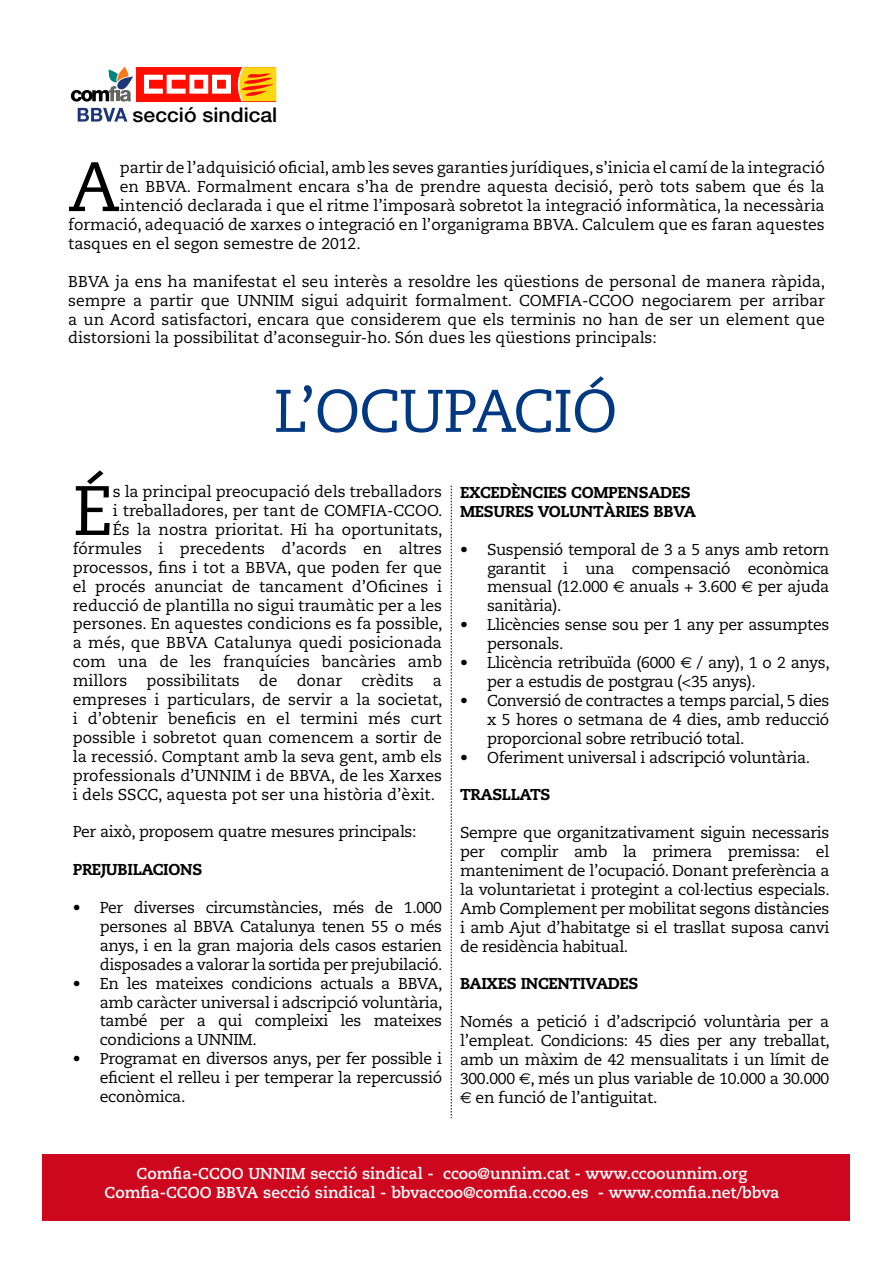
<style>
.page{position:relative;width:893px;height:1263px;background:#fff}
.page>*{position:absolute;margin:0;border:0;box-sizing:border-box;transform-origin:0 0}
.t1{font:69.75px "Caecilia";color:#000}
.t2{font:60px "Caecilia";letter-spacing:-.02em;color:#003882}
.t3{font:500 20.25px "Helvetica Neue";color:#000;scale:1.04 1}
.t4{font:15.75px/18.9px "Caecilia";color:#000;text-align:justify}
.t5{font:15.75px/18.9px "Caecilia";letter-spacing:-.02em;color:#000}
.t6{font:700 15.75px/18.9px "Caecilia";color:#fff;text-align:center}
.t7{font:800 15.75px/18.9px "Caecilia";letter-spacing:-.02em;color:#000}
.s1{font-family:"Euro Sans"}
</style>
<div class="page">
<svg style="left:78px;top:108px;width:49px;height:14px"></svg>
<svg style="left:71px;top:67px;width:62px;height:35px"></svg>
<div style="left:136px;top:67px;width:140px;height:34px;background:#ff0d00"></div>
<svg style="left:238px;top:67px;width:38px;height:34px"></svg>
<svg style="left:144px;top:75px;width:87px;height:19px"></svg>
<div style="left:43px;top:1154px;width:807px;height:66px;background:#cd071e"></div>
<svg style="left:451px;top:486px;width:1px;height:632px"></svg>
<p class="t3" style="left:133px;top:102px;width:141px">secció sindical</p>
<h1 class="t1" style="left:68px;top:146px;width:53px">A</h1>
<p class="t4" style="left:120px;top:159px;width:706px">partir de l’adquisició oficial, amb les seves garanties jurídiques, s’inicia el camí de la integració</p>
<p class="t4" style="left:120px;top:178px;width:706px">en BBVA. Formalment encara s’ha de prendre aquesta decisió, però tots sabem que és la</p>
<p class="t4" style="left:120px;top:196px;width:706px">intenció declarada i que el ritme l’imposarà sobretot la integració informàtica, la necessària</p>
<p class="t4" style="left:68px;top:215px;width:758px">formació, adequació de xarxes o integració en l’organigrama BBVA. Calculem que es faran aquestes</p>
<p class="t4" style="left:68px;top:234px;width:294px">tasques en el segon semestre de 2012.</p>
<p class="t4" style="left:68px;top:272px;width:759px">BBVA ja ens ha manifestat el seu interès a resoldre les qüestions de personal de manera ràpida, sempre a partir que UNNIM sigui adquirit formalment. COMFIA-CCOO negociarem per arribar a un Acord satisfactori, encara que considerem que els terminis no han de ser un element que distorsioni la possibilitat d’aconseguir-ho. Són dues les qüestions principals:</p>
<h2 class="t2" style="left:274px;top:376px;width:345px">L’OCUPACIÓ</h2>
<h1 class="t1" style="left:73px;top:470px;width:42px">É</h1>
<p class="t7" style="left:460px;top:483px;width:238px">EXCEDÈNCIES COMPENSADES<br>MESURES VOLUNTÀRIES BBVA</p>
<p class="t4" style="left:487px;top:540px;width:344px;text-indent:-27px">• Suspensió temporal de 3 a 5 anys amb retorn garantit i una compensació econòmica mensual (12.000 <span class="s1">€</span> anuals + 3.600 <span class="s1">€</span> per ajuda sanitària).</p>
<p class="t5" style="left:487px;top:616px;width:344px;text-indent:-27px">• Llicències sense sou per 1 any per assumptes personals.</p>
<p class="t5" style="left:487px;top:653px;width:344px;text-indent:-27px">• Llicència retribuïda (6000 <span class="s1">€</span> / any), 1 o 2 anys, per a estudis de postgrau (&lt;35 anys).</p>
<p class="t4" style="left:487px;top:691px;width:344px;text-indent:-27px">• Conversió de contractes a temps parcial, 5 dies x 5 hores o setmana de 4 dies, amb reducció proporcional sobre retribució total.</p>
<p class="t5" style="left:460px;top:748px;width:352px">• Oferiment universal i adscripció voluntària.</p>
<p class="t7" style="left:460px;top:785px;width:92px">TRASLLATS</p>
<p class="t4" style="left:460px;top:823px;width:371px">Sempre que organitzativament siguin necessaris per complir amb la primera premissa: el manteniment de l’ocupació. Donant preferència a la voluntarietat i protegint a col·lectius especials.<br>Amb Complement per mobilitat segons distàncies i amb Ajut d’habitatge si el trasllat suposa canvi de residència habitual.</p>
<p class="t7" style="left:460px;top:974px;width:180px">BAIXES INCENTIVADES</p>
<p class="t4" style="left:460px;top:1012px;width:371px">Només a petició i d’adscripció voluntària per a l’empleat. Condicions: 45 dies per any treballat, amb un màxim de 42 mensualitats i un límit de 300.000 <span class="s1">€</span>, més un plus variable de 10.000 a 30.000 <span class="s1">€</span> en funció de l’antiguitat.</p>
<p class="t4" style="left:113px;top:482px;width:331px">s la principal preocupació dels treballadors</p>
<p class="t4" style="left:113px;top:501px;width:331px">i treballadores, per tant de COMFIA-CCOO.</p>
<p class="t4" style="left:113px;top:520px;width:331px">És la nostra prioritat. Hi ha oportunitats,</p>
<p class="t4" style="left:73px;top:539px;width:371px">fórmules i precedents d’acords en altres</p>
<p class="t4" style="left:73px;top:558px;width:371px">processos, fins i tot a BBVA, que poden fer que</p>
<p class="t4" style="left:73px;top:577px;width:371px">el procés anunciat de tancament d’Oficines i</p>
<p class="t4" style="left:73px;top:596px;width:371px">reducció de plantilla no sigui traumàtic per a les</p>
<p class="t4" style="left:73px;top:615px;width:371px">persones. En aquestes condicions es fa possible,</p>
<p class="t4" style="left:73px;top:634px;width:371px">a més, que BBVA Catalunya quedi posicionada</p>
<p class="t4" style="left:73px;top:653px;width:371px">com una de les franquícies bancàries amb</p>
<p class="t4" style="left:73px;top:671px;width:371px">millors possibilitats de donar crèdits a</p>
<p class="t4" style="left:73px;top:690px;width:371px">empreses i particulars, de servir a la societat,</p>
<p class="t4" style="left:73px;top:709px;width:371px">i d’obtenir beneficis en el termini més curt</p>
<p class="t4" style="left:73px;top:728px;width:371px">possible i sobretot quan comencem a sortir de</p>
<p class="t4" style="left:73px;top:747px;width:371px">la recessió. Comptant amb la seva gent, amb els</p>
<p class="t4" style="left:73px;top:766px;width:371px">professionals d’UNNIM i de BBVA, de les Xarxes</p>
<p class="t4" style="left:73px;top:785px;width:364px">i dels SSCC, aquesta pot ser una història d’èxit.</p>
<p class="t5" style="left:73px;top:823px;width:345px">Per això, proposem quatre mesures principals:</p>
<p class="t7" style="left:73px;top:860px;width:131px">PREJUBILACIONS</p>
<p class="t4" style="left:100px;top:898px;width:344px;text-indent:-27px">• Per diverses circumstàncies, més de 1.000 persones al BBVA Catalunya tenen 55 o més anys, i en la gran majoria dels casos estarien disposades a valorar la sortida per prejubilació.</p>
<p class="t4" style="left:100px;top:974px;width:344px;text-indent:-27px">• En les mateixes condicions actuals a BBVA, amb caràcter universal i adscripció voluntària, també per a qui compleixi les mateixes condicions a UNNIM.</p>
<p class="t4" style="left:100px;top:1049px;width:344px;text-indent:-27px">• Programat en diversos anys, per fer possible i eficient el relleu i per temperar la repercussió econòmica.</p>
<p class="t6" style="left:105px;top:1164px;width:676px">Comfia-CCOO UNNIM secció sindical - ccoo@unnim.cat - www.ccoounnim.org<br>Comfia-CCOO BBVA secció sindical - bbvaccoo@comfia.ccoo.es - www.comfia.net/bbva</p>
</div>
